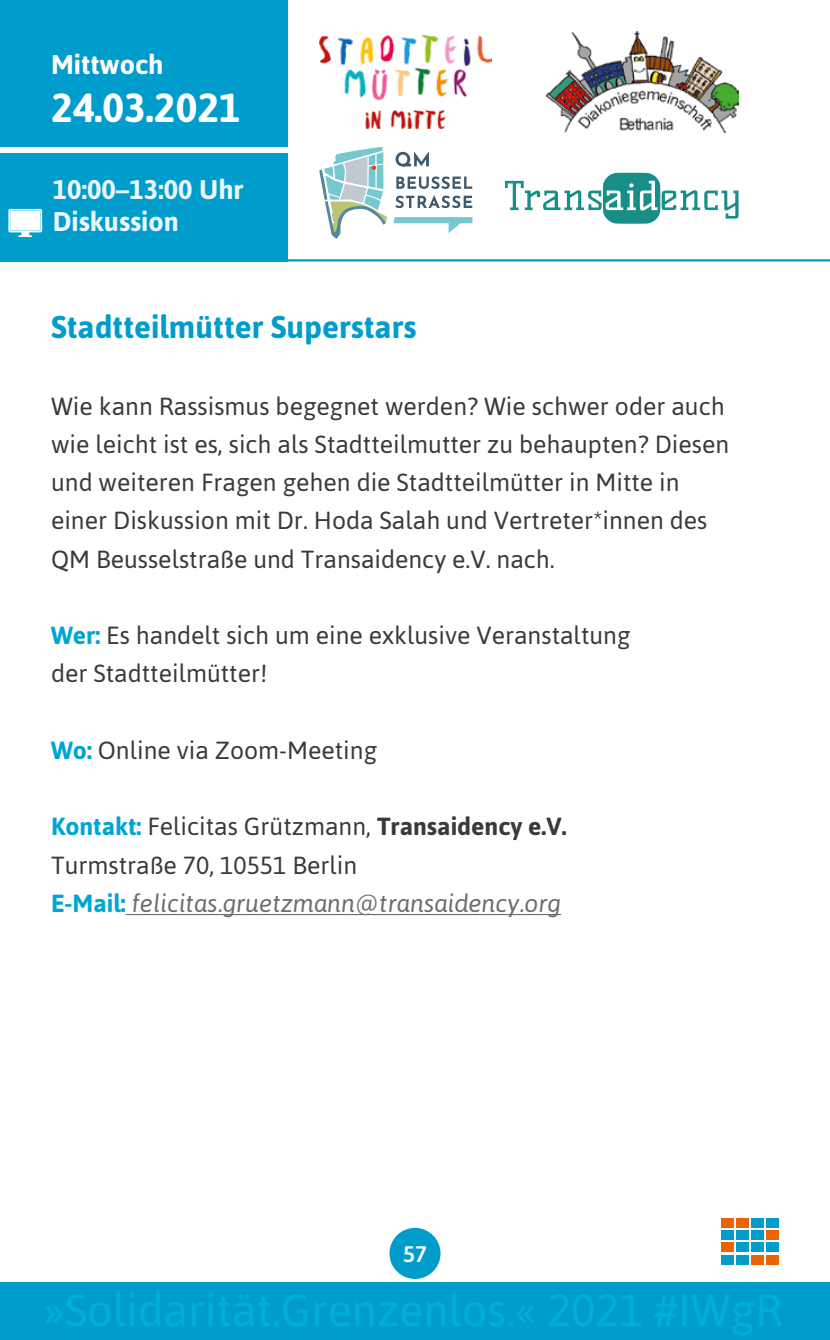
<style>
.page{position:relative;width:830px;height:1340px;background:#fff}
.page>*{position:absolute;margin:0;border:0;box-sizing:border-box;transform-origin:0 0}
.t1{font:700 40.5px "Asap";color:#fff}
.t2{font:700 31.5px "Asap";color:#009dcc}
.t3{font:700 27px/32.4px "Asap";color:#eaf6fb}
.t4{font:700 27px "Asap";color:#fff}
.t5{font:24.75px/38.2px "Asap";color:#3a3a39}
.t6{font:500 22.5px "Asap";color:#fff}
.s1{font-weight:700;color:#00a6d2}
.s2{font-weight:700}
.s3{font-style:italic;color:#6e6e6e}
</style>
<div class="page">
<div style="left:390px;top:1228px;width:49px;height:49px;background:#009dcc;border-radius:50%"></div>
<div style="left:389px;top:1227px;width:51px;height:51px;border:2px solid #009dcc;border-radius:50%"></div>
<div style="left:0;top:1282px;width:829px;height:57px;background:#009dcc"></div>
<div style="left:721px;top:1218px;width:13px;height:10px;background:#ec6303"></div>
<div style="left:720px;top:1218px;width:13px;height:9px;background:#ec6303"></div>
<div style="left:736px;top:1218px;width:13px;height:10px;background:#ec6303"></div>
<div style="left:735px;top:1218px;width:13px;height:9px;background:#ec6303"></div>
<div style="left:751px;top:1218px;width:13px;height:10px;background:#009dcc"></div>
<div style="left:750px;top:1218px;width:13px;height:9px;background:#009dcc"></div>
<div style="left:766px;top:1218px;width:14px;height:10px;background:#009dcc"></div>
<div style="left:765px;top:1218px;width:13px;height:9px;background:#009dcc"></div>
<div style="left:721px;top:1230px;width:13px;height:10px;background:#009dcc"></div>
<div style="left:720px;top:1230px;width:13px;height:9px;background:#009dcc"></div>
<div style="left:736px;top:1230px;width:13px;height:10px;background:#009dcc"></div>
<div style="left:735px;top:1230px;width:13px;height:9px;background:#009dcc"></div>
<div style="left:751px;top:1230px;width:13px;height:10px;background:#009dcc"></div>
<div style="left:750px;top:1230px;width:13px;height:9px;background:#009dcc"></div>
<div style="left:766px;top:1230px;width:14px;height:10px;background:#ec6303"></div>
<div style="left:765px;top:1230px;width:13px;height:9px;background:#ec6303"></div>
<div style="left:721px;top:1243px;width:13px;height:10px;background:#ec6303"></div>
<div style="left:720px;top:1242px;width:13px;height:9px;background:#ec6303"></div>
<div style="left:736px;top:1243px;width:13px;height:10px;background:#009dcc"></div>
<div style="left:735px;top:1242px;width:13px;height:9px;background:#009dcc"></div>
<div style="left:751px;top:1243px;width:13px;height:10px;background:#009dcc"></div>
<div style="left:750px;top:1242px;width:13px;height:9px;background:#009dcc"></div>
<div style="left:766px;top:1243px;width:14px;height:10px;background:#009dcc"></div>
<div style="left:765px;top:1242px;width:13px;height:9px;background:#009dcc"></div>
<div style="left:721px;top:1255px;width:13px;height:10px;background:#009dcc"></div>
<div style="left:720px;top:1254px;width:13px;height:10px;background:#009dcc"></div>
<div style="left:736px;top:1255px;width:13px;height:10px;background:#009dcc"></div>
<div style="left:735px;top:1254px;width:13px;height:10px;background:#009dcc"></div>
<div style="left:751px;top:1255px;width:13px;height:10px;background:#ec6303"></div>
<div style="left:750px;top:1254px;width:13px;height:10px;background:#ec6303"></div>
<div style="left:766px;top:1255px;width:14px;height:10px;background:#ec6303"></div>
<div style="left:765px;top:1254px;width:13px;height:10px;background:#ec6303"></div>
<div style="left:0;top:153px;width:287px;height:108px;background:#009dcc"></div>
<div style="left:0;top:0;width:287px;height:147px;background:#009dcc"></div>
<hr style="left:1px;top:259px;width:828px;height:2px;background:#009dcc">
<hr style="left:126px;top:914px;width:435px;height:1px;background:#6e6e6e">
<svg style="left:505px;top:173px;width:233px;height:51px"></svg>
<img style="left:319px;top:35px;width:172px;height:93px">
<img style="left:546px;top:32px;width:191px;height:101px">
<svg style="left:8px;top:209px;width:34px;height:28px"></svg>
<svg style="left:319px;top:147px;width:68px;height:92px"></svg>
<svg style="left:395px;top:151px;width:33px;height:15px"></svg>
<svg style="left:396px;top:176px;width:76px;height:13px"></svg>
<svg style="left:395px;top:195px;width:77px;height:13px"></svg>
<svg style="left:393px;top:217px;width:79px;height:16px"></svg>
<p class="t4" style="left:51px;top:46px;width:114px">Mittwoch</p>
<h1 class="t1" style="left:51px;top:81px;width:191px">24.03.2021</h1>
<p class="t3" style="left:53px;top:172px;width:192px">10:00–13:00 Uhr<br>Diskussion</p>
<p class="t2" style="left:51px;top:305px;width:366px">Stadtteilmütter Superstars</p>
<p class="t5" style="left:51px;top:386px;width:679px">Wie kann Rassismus begegnet werden? Wie schwer oder auch wie leicht ist es, sich als Stadtteilmutter zu behaupten? Diesen und weiteren Fragen gehen die Stadtteilmütter in Mitte in einer Diskussion mit Dr. Hoda Salah und Vertreter*innen des QM Beusselstraße und Transaidency e.V. nach.</p>
<p class="t5" style="left:51px;top:615px;width:580px"><span class="s1">Wer:</span> Es handelt sich um eine exklusive Veranstaltung der Stadtteilmütter!</p>
<p class="t5" style="left:51px;top:730px;width:327px"><span class="s1">Wo:</span> Online via Zoom-Meeting</p>
<p class="t5" style="left:51px;top:806px;width:517px"><span class="s1">Kontakt:</span> Felicitas Grützmann, <span class="s2">Transaidency e.V.<br></span>Turmstraße 70, 10551 Berlin<br><span class="s1">E-Mail:</span> <span class="s3">felicitas.gruetzmann@transaidency.org</span></p>
<p class="t6" style="left:403px;top:1239px;width:26px">57</p>
</div>
